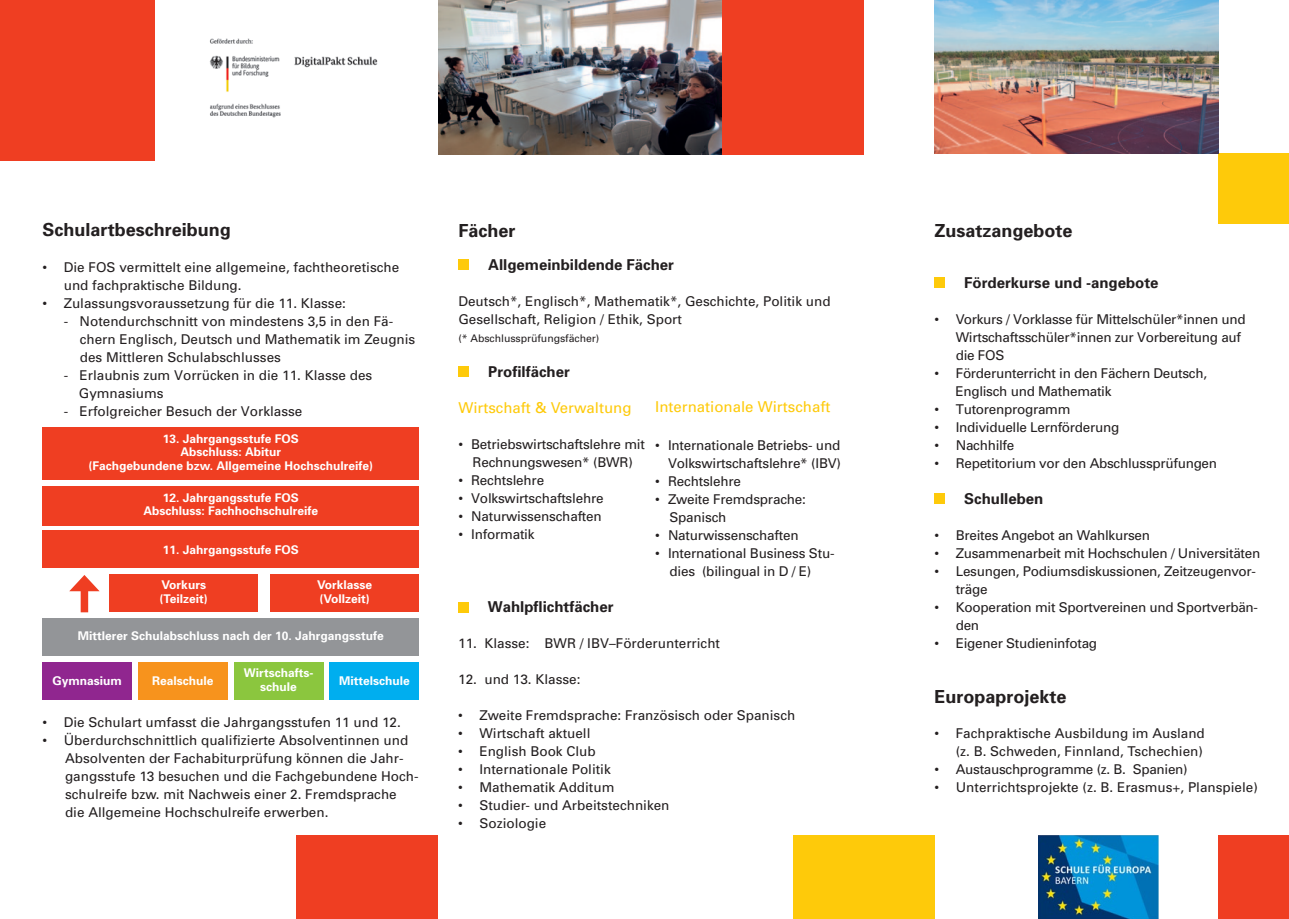
<style>
.page{position:relative;width:1289px;height:919px;background:#fff}
.page>*{position:absolute;margin:0;border:0;box-sizing:border-box;transform-origin:0 0}
.t1{font:700 18px "Univers";color:#231f20}
.t2{font:700 15px "Univers";color:#231f20}
.t3{font:15px "Univers";color:#feca0a}
.t4{font:13.5px/18px "Univers";color:#231f20}
.t5{font:13.5px/18px "Univers";letter-spacing:-.02em;color:#231f20}
.t6{font:700 12px/13.5px "Univers";color:#fff;text-align:center}
.t7{font:10.5px "Univers";letter-spacing:-.005em;color:#231f20}
</style>
<div class="page">
<img style="left:209px;top:38px;width:169px;height:80px">
<div style="left:458px;top:259px;width:11px;height:11px;background:#feca0a"></div>
<div style="left:792px;top:835px;width:142px;height:83px;background:#feca0a"></div>
<div style="left:934px;top:277px;width:11px;height:11px;background:#feca0a"></div>
<div style="left:934px;top:493px;width:11px;height:11px;background:#feca0a"></div>
<div style="left:1217px;top:835px;width:71px;height:83px;background:#ef3e22"></div>
<div style="left:1217px;top:153px;width:71px;height:70px;background:#feca0a"></div>
<div style="left:0;top:0;width:154px;height:160px;background:#ef3e22"></div>
<div style="left:721px;top:0;width:142px;height:154px;background:#ef3e22"></div>
<div style="left:43px;top:662px;width:89px;height:37px;background:#90268f"></div>
<div style="left:43px;top:427px;width:376px;height:53px;background:#ef3e22"></div>
<div style="left:43px;top:486px;width:376px;height:40px;background:#ef3e22"></div>
<div style="left:43px;top:530px;width:376px;height:38px;background:#ef3e22"></div>
<div style="left:43px;top:618px;width:376px;height:37px;background:#939598"></div>
<div style="left:138px;top:662px;width:89px;height:37px;background:#f7931d"></div>
<div style="left:234px;top:662px;width:89px;height:37px;background:#8bc63e"></div>
<div style="left:330px;top:662px;width:89px;height:37px;background:#00aeef"></div>
<div style="left:109px;top:574px;width:149px;height:37px;background:#ef3e22"></div>
<div style="left:270px;top:574px;width:149px;height:37px;background:#ef3e22"></div>
<div style="left:81px;top:585px;width:7px;height:27px;background:#ef3e22"></div>
<svg style="left:69px;top:575px;width:31px;height:16px"></svg>
<img style="left:438px;top:0;width:283px;height:154px">
<img style="left:934px;top:0;width:283px;height:153px">
<img style="left:1038px;top:835px;width:120px;height:83px">
<div style="left:458px;top:366px;width:11px;height:11px;background:#feca0a"></div>
<div style="left:296px;top:835px;width:142px;height:83px;background:#ef3e22"></div>
<div style="left:458px;top:601px;width:11px;height:11px;background:#feca0a"></div>
<h1 class="t1" style="left:43px;top:219px;width:190px">Schulartbeschreibung</h1>
<p class="t4" style="left:64px;top:259px;width:337px;text-indent:-21px">• Die FOS vermittelt eine allgemeine, fachtheoretische und fachpraktische Bildung.</p>
<p class="t4" style="left:43px;top:295px;width:305px">• Zulassungsvoraussetzung für die 11. Klasse:</p>
<p class="t4" style="left:80px;top:313px;width:337px;text-indent:-16px">- Notendurchschnitt von mindestens 3,5 in den Fä&shy;chern Englisch, Deutsch und Mathematik im Zeugnis des Mittleren Schulabschlusses</p>
<p class="t4" style="left:79px;top:367px;width:295px;text-indent:-15px">- Erlaubnis zum Vorrücken in die 11. Klasse des<br>Gymnasiums</p>
<p class="t4" style="left:64px;top:403px;width:240px">- Erfolgreicher Besuch der Vorklasse</p>
<p class="t6" style="left:88px;top:431px;width:286px">13. Jahrgangsstufe FOS<br>Abschluss: Abitur<br>(Fachgebundene bzw. Allgemeine Hochschulreife)</p>
<p class="t6" style="left:143px;top:490px;width:176px">12. Jahrgangsstufe FOS<br>Abschluss: Fachhochschulreife</p>
<p class="t6" style="left:163px;top:543px;width:138px">11. Jahrgangsstufe FOS</p>
<p class="t6" style="left:160px;top:578px;width:50px;text-align:left">Vorkurs (Teilzeit)</p>
<p class="t6" style="left:317px;top:578px;width:57px;text-align:left">Vorklasse (Vollzeit)</p>
<p class="t6" style="left:78px;top:629px;width:308px">Mittlerer Schulabschluss nach der 10. Jahrgangsstufe</p>
<p class="t6" style="left:52px;top:674px;width:71px">Gymnasium</p>
<p class="t6" style="left:152px;top:674px;width:63px">Realschule</p>
<p class="t6" style="left:339px;top:674px;width:72px">Mittelschule</p>
<p class="t6" style="left:244px;top:666px;width:71px">Wirtschafts&shy;schule</p>
<p class="t4" style="left:43px;top:713px;width:360px">• Die Schulart umfasst die Jahrgangsstufen 11 und 12.</p>
<p class="t4" style="left:65px;top:731px;width:355px;text-indent:-23px">• Überdurchschnittlich qualifizierte Absolventinnen und Absolventen der Fachabiturprüfung können die Jahr&shy;gangsstufe 13 besuchen und die Fachgebundene Hoch&shy;schulreife bzw. mit Nachweis einer 2. Fremdsprache die Allgemeine Hochschulreife erwerben.</p>
<h1 class="t1" style="left:458px;top:220px;width:59px">Fächer</h1>
<p class="t2" style="left:488px;top:256px;width:187px">Allgemeinbildende Fächer</p>
<p class="t4" style="left:458px;top:292px;width:374px">Deutsch*, Englisch*, Mathematik*, Geschichte, Politik und<br>Gesellschaft, Religion / Ethik, Sport</p>
<p class="t7" style="left:458px;top:332px;width:142px">(* Abschlussprüfungsfächer)</p>
<p class="t2" style="left:488px;top:362px;width:83px">Profilfächer</p>
<p class="t3" style="left:458px;top:399px;width:175px">Wirtschaft &amp; Verwaltung</p>
<p class="t4" style="left:458px;top:435px;width:188px;text-align:center">• Betriebswirtschaftslehre mit<br>Rechnungswesen* (BWR)</p>
<p class="t4" style="left:458px;top:471px;width:87px">• Rechtslehre</p>
<p class="t4" style="left:458px;top:489px;width:147px">• Volkswirtschaftslehre</p>
<p class="t4" style="left:458px;top:507px;width:145px">• Naturwissenschaften</p>
<p class="t4" style="left:458px;top:525px;width:78px">• Informatik</p>
<p class="t3" style="left:655px;top:397px;width:177px">Internationale Wirtschaft</p>
<p class="t4" style="left:655px;top:436px;width:187px;text-align:right">• Internationale Betriebs- und<br>Volkswirtschaftslehre* (IBV)</p>
<p class="t4" style="left:655px;top:472px;width:87px">• Rechtslehre</p>
<p class="t4" style="left:669px;top:490px;width:138px;text-indent:-14px">• Zweite Fremdsprache:<br>Spanisch</p>
<p class="t4" style="left:655px;top:526px;width:145px">• Naturwissenschaften</p>
<p class="t4" style="left:669px;top:544px;width:167px;text-indent:-14px">• International Business Stu&shy;dies (bilingual in D / E)</p>
<p class="t2" style="left:488px;top:598px;width:127px">Wahlpflichtfächer</p>
<p class="t4" style="left:458px;top:634px;width:263px">11. Klasse: BWR / IBV–Förderunterricht</p>
<p class="t4" style="left:458px;top:670px;width:124px">12. und 13. Klasse:</p>
<p class="t4" style="left:458px;top:706px;width:339px">• Zweite Fremdsprache: Französisch oder Spanisch</p>
<p class="t4" style="left:458px;top:724px;width:134px">• Wirtschaft aktuell</p>
<p class="t4" style="left:458px;top:742px;width:139px">• English Book Club</p>
<p class="t4" style="left:458px;top:760px;width:154px">• Internationale Politik</p>
<p class="t4" style="left:458px;top:778px;width:158px">• Mathematik Additum</p>
<p class="t4" style="left:458px;top:796px;width:213px">• Studier- und Arbeitstechniken</p>
<p class="t4" style="left:458px;top:814px;width:90px">• Soziologie</p>
<h1 class="t1" style="left:934px;top:220px;width:140px">Zusatzangebote</h1>
<p class="t2" style="left:964px;top:274px;width:196px">Förderkurse und -angebote</p>
<p class="t5" style="left:955px;top:310px;width:291px;text-indent:-21px">• Vorkurs / Vorklasse für Mittelschüler*innen und<br>Wirtschaftsschüler*innen zur Vorbereitung auf die FOS</p>
<p class="t5" style="left:955px;top:364px;width:253px;text-indent:-21px">• Förderunterricht in den Fächern Deutsch,<br>Englisch und Mathematik</p>
<p class="t5" style="left:934px;top:400px;width:137px">• Tutorenprogramm</p>
<p class="t5" style="left:934px;top:418px;width:186px">• Individuelle Lernförderung</p>
<p class="t5" style="left:934px;top:436px;width:81px">• Nachhilfe</p>
<p class="t5" style="left:934px;top:454px;width:284px">• Repetitorium vor den Abschlussprüfungen</p>
<p class="t2" style="left:964px;top:490px;width:81px">Schulleben</p>
<p class="t5" style="left:934px;top:526px;width:217px">• Breites Angebot an Wahlkursen</p>
<p class="t5" style="left:934px;top:544px;width:327px">• Zusammenarbeit mit Hochschulen / Universitäten</p>
<p class="t5" style="left:955px;top:562px;width:302px;text-indent:-21px">• Lesungen, Podiumsdiskussionen, Zeitzeugenvor&shy;träge</p>
<p class="t5" style="left:955px;top:598px;width:304px;text-indent:-21px">• Kooperation mit Sportvereinen und Sportverbän&shy;den</p>
<p class="t5" style="left:934px;top:634px;width:164px">• Eigener Studieninfotag</p>
<h1 class="t1" style="left:934px;top:686px;width:134px">Europaprojekte</h1>
<p class="t4" style="left:934px;top:724px;width:272px;text-align:right">• Fachpraktische Ausbildung im Ausland (z. B. Schweden, Finnland, Tschechien)</p>
<p class="t5" style="left:934px;top:760px;width:255px">• Austauschprogramme (z. B. Spanien)</p>
<p class="t4" style="left:934px;top:778px;width:325px">• Unterrichtsprojekte (z. B. Erasmus+, Planspiele)</p>
</div>
